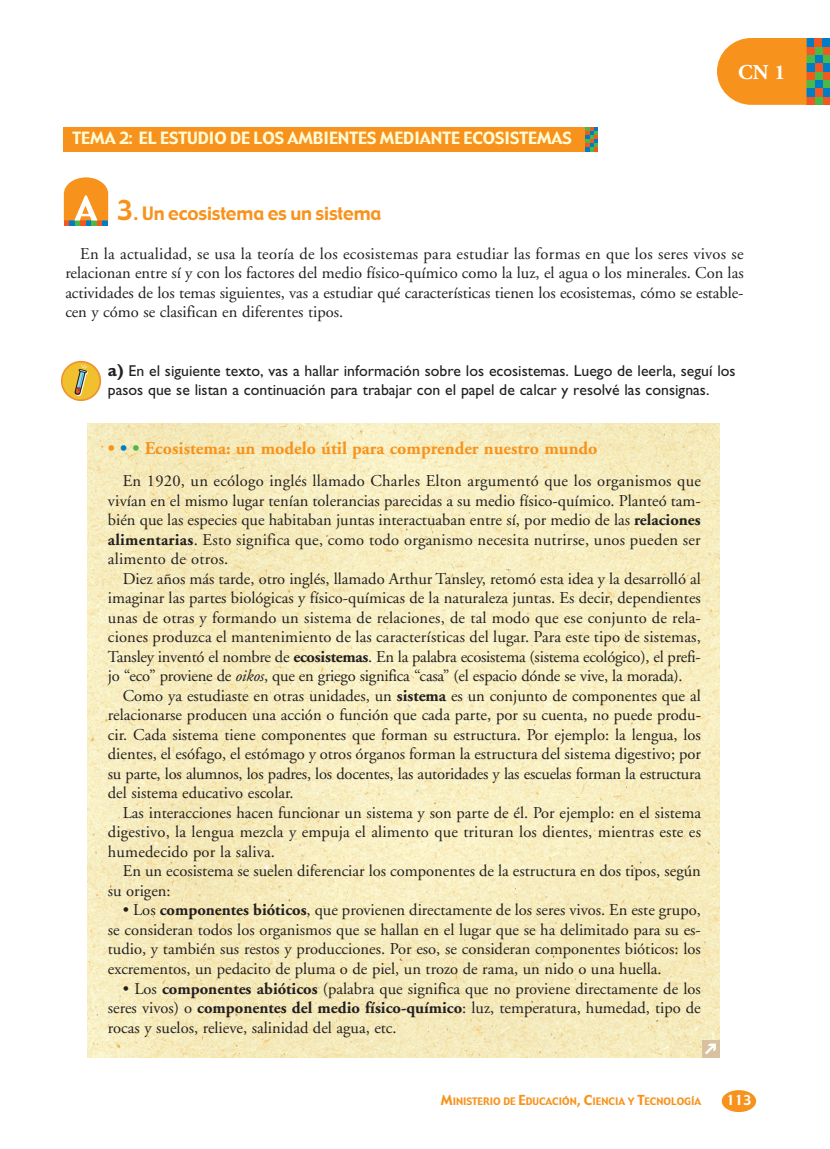
<style>
.page{position:relative;width:830px;height:1149px;background:#fff}
.page>*{position:absolute;margin:0;border:0;box-sizing:border-box;transform-origin:0 0}
.t1{font:700 21px "Adobe Garamond";color:#fff}
.t2{font:700 18px "Adobe Garamond";color:#f7931d}
.t3{font:18px "Gadget";letter-spacing:-.005em;color:#f7931d}
.t4{font:16.5px/19.5px "Adobe Garamond";color:#231f20;text-align:justify}
.t5{font:16.5px "Gadget";color:#fffbd6}
.t6{font:15.75px/19.5px "Santi Gill Sans";color:#231f20}
.t7{font:13.5px "Gadget";color:#fff}
.t8{font:10.2px "Gadget";color:#f7931d}
.s1{font-size:27px}
.s2{font-weight:700;font-size:17.25px}
.s3{color:#007ec5}
.s4{color:#4cb848}
.s5{font-weight:700}
.s6{font-style:italic}
.s7{font-size:13.5px}
</style>
<div class="page">
<img style="left:87px;top:423px;width:632px;height:633px">
<div style="left:721px;top:1089px;width:34px;height:22px;background:#f7931d;border-radius:50%"></div>
<svg style="left:64px;top:177px;width:44px;height:48px"></svg>
<div style="left:64px;top:127px;width:534px;height:25px;background:#f7931d"></div>
<svg style="left:585px;top:127px;width:12px;height:25px"></svg>
<div style="left:702px;top:1039px;width:17px;height:17px;background:#d7c19f"></div>
<svg style="left:705px;top:1043px;width:10px;height:10px"></svg>
<svg style="left:61px;top:361px;width:40px;height:40px"></svg>
<div style="left:822px;top:96px;width:7px;height:9px;background:#f15921"></div>
<div style="left:814px;top:96px;width:8px;height:9px;background:#4cb848"></div>
<div style="left:805px;top:96px;width:9px;height:9px;background:#f15921"></div>
<div style="left:822px;top:88px;width:7px;height:8px;background:#007ec5"></div>
<div style="left:814px;top:88px;width:8px;height:8px;background:#f15921"></div>
<div style="left:805px;top:88px;width:9px;height:8px;background:#007ec5"></div>
<div style="left:822px;top:80px;width:7px;height:8px;background:#4cb848"></div>
<div style="left:814px;top:80px;width:8px;height:8px;background:#007ec5"></div>
<div style="left:805px;top:80px;width:9px;height:8px;background:#4cb848"></div>
<div style="left:822px;top:71px;width:7px;height:9px;background:#f15921"></div>
<div style="left:814px;top:71px;width:8px;height:9px;background:#4cb848"></div>
<div style="left:805px;top:71px;width:9px;height:9px;background:#f15921"></div>
<div style="left:822px;top:63px;width:7px;height:8px;background:#007ec5"></div>
<div style="left:814px;top:63px;width:8px;height:8px;background:#f15921"></div>
<div style="left:805px;top:63px;width:9px;height:8px;background:#007ec5"></div>
<div style="left:822px;top:55px;width:7px;height:8px;background:#4cb848"></div>
<div style="left:814px;top:55px;width:8px;height:8px;background:#007ec5"></div>
<div style="left:805px;top:55px;width:9px;height:8px;background:#4cb848"></div>
<div style="left:822px;top:46px;width:7px;height:9px;background:#f15921"></div>
<div style="left:814px;top:46px;width:8px;height:9px;background:#4cb848"></div>
<div style="left:805px;top:46px;width:9px;height:9px;background:#f15921"></div>
<div style="left:805px;top:38px;width:9px;height:8px;background:#007ec5"></div>
<div style="left:814px;top:38px;width:8px;height:8px;background:#f15921"></div>
<div style="left:822px;top:38px;width:7px;height:8px;background:#007ec5"></div>
<svg style="left:717px;top:38px;width:89px;height:67px;background:#f79c30"></svg>
<p class="t5" style="left:72px;top:129px;width:500px">TEMA 2: EL ESTUDIO DE LOS AMBIENTES MEDIANTE ECOSISTEMAS</p>
<p class="t1" style="left:738px;top:63px;width:49px">CN 1</p>
<p class="t3" style="left:116px;top:203px;width:266px"><span class="s1">3</span>. Un ecosistema es un sistema</p>
<p class="t4" style="left:65px;top:245px;width:679px;text-indent:15px">En la actualidad, se usa la teoría de los ecosistemas para estudiar las formas en que los seres vivos se relacionan entre sí y con los factores del medio físico-químico como la luz, el agua o los minerales. Con las actividades de los temas siguientes, vas a estudiar qué características tienen los ecosistemas, cómo se estable&shy;cen y cómo se clasifican en diferentes tipos.</p>
<p class="t6" style="left:108px;top:362px;width:629px"><span class="s2">a)</span> En el siguiente texto, vas a hallar información sobre los ecosistemas. Luego de leerla, seguí los pasos que se listan a continuación para trabajar con el papel de calcar y resolvé las consignas.</p>
<p class="t2" style="left:108px;top:441px;width:491px">• <span class="s3">•</span> <span class="s4">•</span> Ecosistema: un modelo útil para comprender nuestro mundo</p>
<p class="t4" style="left:108px;top:472px;width:594px;text-indent:15px">En 1920, un ecólogo inglés llamado Charles Elton argumentó que los organismos que vivían en el mismo lugar tenían tolerancias parecidas a su medio físico-químico. Planteó tam&shy;bién que las especies que habitaban juntas interactuaban entre sí, por medio de las <span class="s5">relaciones alimentarias</span>. Esto significa que, como todo organismo necesita nutrirse, unos pueden ser alimento de otros.</p>
<p class="t4" style="left:108px;top:570px;width:594px;text-indent:15px">Diez años más tarde, otro inglés, llamado Arthur Tansley, retomó esta idea y la desarrolló al imaginar las partes biológicas y físico-químicas de la naturaleza juntas. Es decir, dependientes unas de otras y formando un sistema de relaciones, de tal modo que ese conjunto de rela&shy;ciones produzca el mantenimiento de las características del lugar. Para este tipo de sistemas, Tansley inventó el nombre de <span class="s5">ecosistemas</span>. En la palabra ecosistema (sistema ecológico), el prefi&shy;jo “eco” proviene de <span class="s6">oikos</span>, que en griego significa “casa” (el espacio dónde se vive, la morada).</p>
<p class="t4" style="left:108px;top:687px;width:594px;text-indent:15px">Como ya estudiaste en otras unidades, un <span class="s5">sistema</span> es un conjunto de componentes que al relacionarse producen una acción o función que cada parte, por su cuenta, no puede produ&shy;cir. Cada sistema tiene componentes que forman su estructura. Por ejemplo: la lengua, los dientes, el esófago, el estómago y otros órganos forman la estructura del sistema digestivo; por su parte, los alumnos, los padres, los docentes, las autoridades y las escuelas forman la estructura del sistema educativo escolar.</p>
<p class="t4" style="left:108px;top:804px;width:594px;text-indent:15px">Las interacciones hacen funcionar un sistema y son parte de él. Por ejemplo: en el sistema digestivo, la lengua mezcla y empuja el alimento que trituran los dientes, mientras este es humedecido por la saliva.</p>
<p class="t4" style="left:108px;top:862px;width:594px;text-indent:15px">En un ecosistema se suelen diferenciar los componentes de la estructura en dos tipos, según su origen:</p>
<p class="t4" style="left:108px;top:901px;width:594px;text-indent:15px">• Los <span class="s5">componentes bióticos</span>, que provienen directamente de los seres vivos. En este grupo, se consideran todos los organismos que se hallan en el lugar que se ha delimitado para su es&shy;tudio, y también sus restos y producciones. Por eso, se consideran componentes bióticos: los excrementos, un pedacito de pluma o de piel, un trozo de rama, un nido o una huella.</p>
<p class="t4" style="left:108px;top:979px;width:594px;text-indent:15px">• Los <span class="s5">componentes abióticos</span> (palabra que significa que no proviene directamente de los seres vivos) o <span class="s5">componentes del medio físico-químico</span>: luz, temperatura, humedad, tipo de rocas y suelos, relieve, salinidad del agua, etc.</p>
<p class="t8" style="left:440px;top:1095px;width:262px"><span class="s7">M</span>INISTERIO DE <span class="s7">E</span>DUCACIÓN<span class="s7">, C</span>IENCIA Y <span class="s7">T</span>ECNOLOGÍA</p>
<p class="t7" style="left:726px;top:1092px;width:27px">113</p>
</div>
